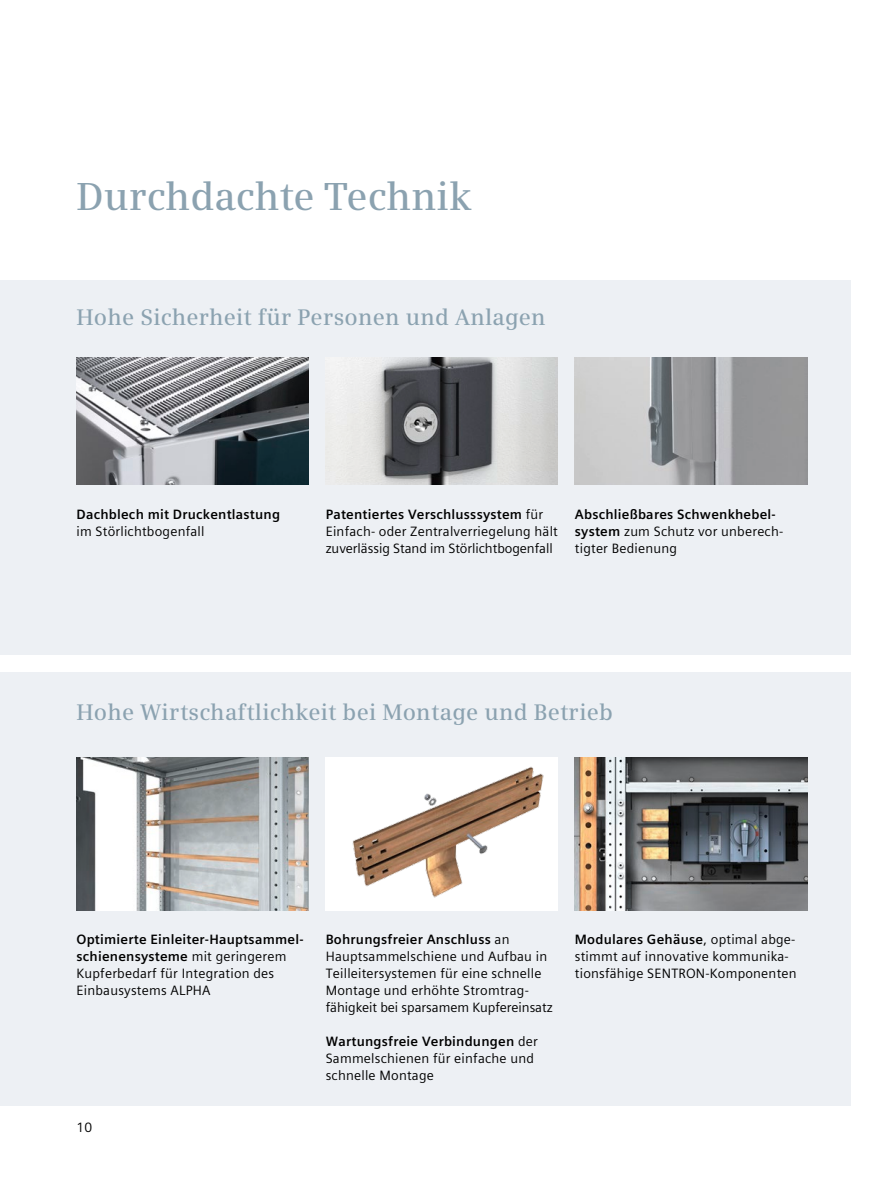
<style>
.page{position:relative;width:893px;height:1191px;background:#fff}
.page>*{position:absolute;margin:0;border:0;box-sizing:border-box;transform-origin:0 0}
.t1{font:600 39px "Siemens Serif";color:#8ba2b0}
.t2{font:600 22.5px "Siemens Serif";letter-spacing:.01em;color:#8ba2b0}
.t3{font:13.5px/17px "Siemens Sans Global";letter-spacing:.015em;color:#000}
.t4{font:13.5px/17px "Siemens Sans Global";letter-spacing:-.005em;color:#000}
.t5{font:700 13.5px "Siemens Sans Global";letter-spacing:.015em;color:#000}
.s1{font-weight:700}
</style>
<div class="page">
<div style="left:0;top:672px;width:850px;height:434px;background:#edf0f4"></div>
<div style="left:0;top:281px;width:850px;height:374px;background:#edf0f4"></div>
<img style="left:326px;top:357px;width:232px;height:128px">
<img style="left:77px;top:757px;width:232px;height:153px">
<img style="left:77px;top:357px;width:232px;height:128px">
<img style="left:326px;top:757px;width:232px;height:153px">
<img style="left:575px;top:357px;width:232px;height:128px">
<img style="left:575px;top:757px;width:232px;height:153px">
<h1 class="t1" style="left:77px;top:173px;width:397px">Durchdachte Technik</h1>
<h2 class="t2" style="left:77px;top:304px;width:471px">Hohe Sicherheit für Personen und Anlagen</h2>
<p class="t5" style="left:77px;top:504px;width:205px">Dachblech mit Druckentlastung</p>
<p class="t3" style="left:77px;top:523px;width:130px">im Störlichtbogenfall</p>
<p class="t4" style="left:326px;top:506px;width:234px"><span class="s1">Patentiertes Verschlusssystem</span> für<br>Einfach- oder Zentralverriegelung hält zuverlässig Stand im Störlichtbogenfall</p>
<p class="t3" style="left:575px;top:506px;width:209px"><span class="s1">Abschließbares Schwenkhebel&shy;system</span> zum Schutz vor unberech&shy;tigter Bedienung</p>
<h2 class="t2" style="left:77px;top:699px;width:538px">Hohe Wirtschaftlichkeit bei Montage und Betrieb</h2>
<p class="t3" style="left:77px;top:931px;width:227px"><span class="s1">Optimierte Einleiter-Hauptsammel&shy;schienensysteme</span> mit geringerem<br>Kupferbedarf für Integration des<br>Einbausystems ALPHA</p>
<p class="t3" style="left:77px;top:1119px;width:17px">10</p>
<p class="t3" style="left:326px;top:931px;width:228px"><span class="s1">Bohrungsfreier Anschluss</span> an Hauptsammelschiene und Aufbau in Teilleitersystemen für eine schnelle Montage und erhöhte Stromtrag&shy;fähigkeit bei sparsamem Kupfereinsatz</p>
<p class="t3" style="left:326px;top:1033px;width:214px"><span class="s1">Wartungsfreie Verbindungen</span> der<br>Sammelschienen für einfache und schnelle Montage</p>
<p class="t3" style="left:575px;top:931px;width:223px"><span class="s1">Modulares Gehäuse</span>, optimal abge&shy;stimmt auf innovative kommunika&shy;tionsfähige SENTRON-Komponenten</p>
</div>
